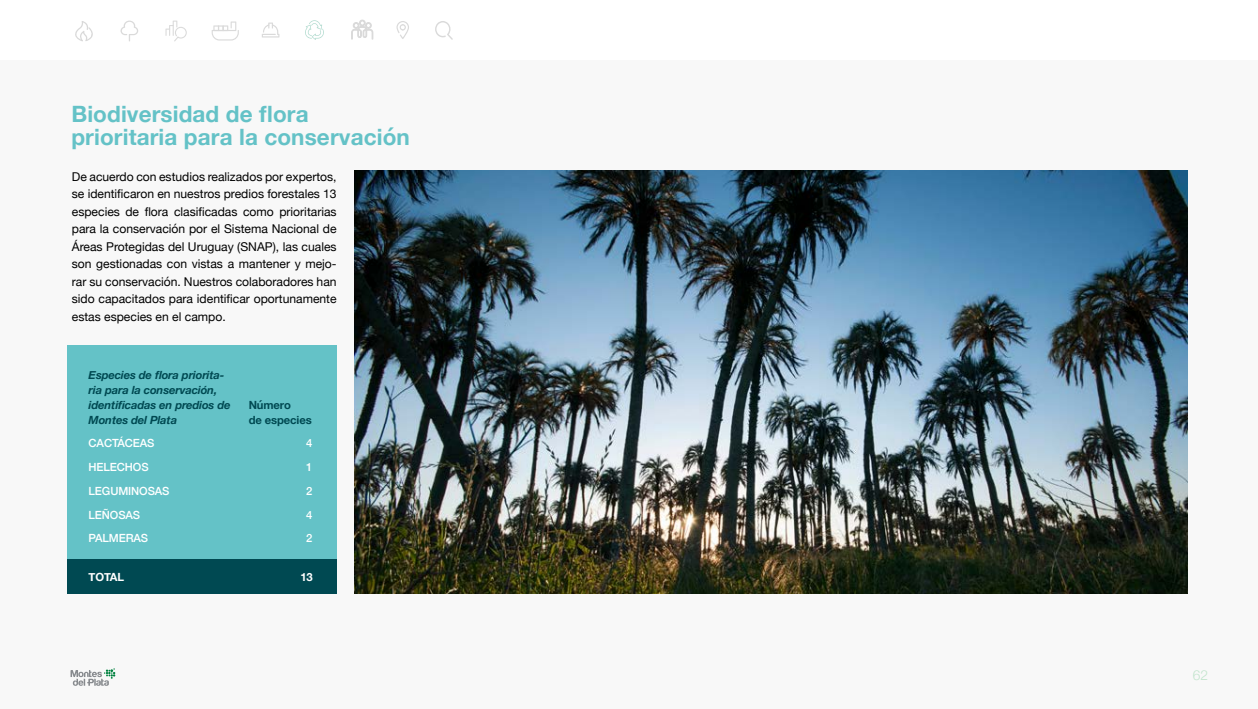
<style>
.page{position:relative;width:1258px;height:709px;background:#fff}
.page>*{position:absolute;margin:0;border:0;box-sizing:border-box;transform-origin:0 0}
.t1{font:700 22.5px/22.5px "Helvetica Neue";letter-spacing:.005em;color:#64c2c7}
.t2{font:300 13.75px "Helvetica Neue";color:#c1e4cc}
.t3{font:12.12px/17.5px "Helvetica Neue";color:#000;text-align:justify}
.t4{font:italic 700 11.25px/15px "Helvetica Neue";letter-spacing:-.01em;color:#004952}
.t5{font:500 11.25px/23.8px "Helvetica Neue";letter-spacing:-.01em;color:#fff}
.t6{font:700 11.25px/15px "Helvetica Neue";letter-spacing:-.01em;color:#004952}
.t7{font:700 11.25px "Helvetica Neue";letter-spacing:-.01em;color:#fff}
</style>
<div class="page">
<div style="left:0;top:61px;width:1258px;height:648px;background:#f8f8f8"></div>
<svg style="left:71px;top:668px;width:44px;height:18px"></svg>
<div style="left:68px;top:345px;width:269px;height:224px;background:#64c2c7"></div>
<div style="left:68px;top:559px;width:269px;height:34px;background:#004952"></div>
<img style="left:354px;top:170px;width:833px;height:423px">
<svg style="left:212px;top:21px;width:27px;height:20px"></svg>
<svg style="left:262px;top:23px;width:17px;height:15px"></svg>
<svg style="left:305px;top:20px;width:19px;height:20px"></svg>
<svg style="left:121px;top:21px;width:17px;height:20px"></svg>
<svg style="left:165px;top:21px;width:22px;height:20px"></svg>
<svg style="left:75px;top:21px;width:18px;height:20px"></svg>
<svg style="left:396px;top:21px;width:13px;height:18px"></svg>
<svg style="left:435px;top:21px;width:18px;height:19px"></svg>
<svg style="left:351px;top:19px;width:22px;height:21px"></svg>
<h1 class="t1" style="left:71px;top:104px;width:340px">Biodiversidad de flora prioritaria para la conservación</h1>
<p class="t3" style="left:72px;top:168px;width:266px">De acuerdo con estudios realizados por expertos, se identificaron en nuestros predios forestales 13 especies de flora clasificadas como prioritarias para la conservación por el Sistema Nacional de Áreas Protegidas del Uruguay (SNAP), las cuales son gestionadas con vistas a mantener y mejo&shy;rar su conservación. Nuestros colaboradores han sido capacitados para identificar oportunamente estas especies en el campo.</p>
<p class="t4" style="left:89px;top:367px;width:143px">Especies de flora priorita&shy;ria para la conservación, identificadas en predios de<br>Montes del Plata</p>
<p class="t5" style="left:89px;top:430px;width:82px">CACTÁCEAS<br>HELECHOS<br>LEGUMINOSAS<br>LEÑOSAS<br>PALMERAS</p>
<p class="t7" style="left:89px;top:568px;width:37px">TOTAL</p>
<p class="t7" style="left:300px;top:568px;width:14px">13</p>
<p class="t6" style="left:249px;top:397px;width:65px">Número<br>de especies</p>
<p class="t5" style="left:306px;top:430px;width:8px;text-align:justify">4<br>1<br>2<br>4<br>2</p>
<p class="t2" style="left:1193px;top:664px;width:17px">62</p>
</div>
